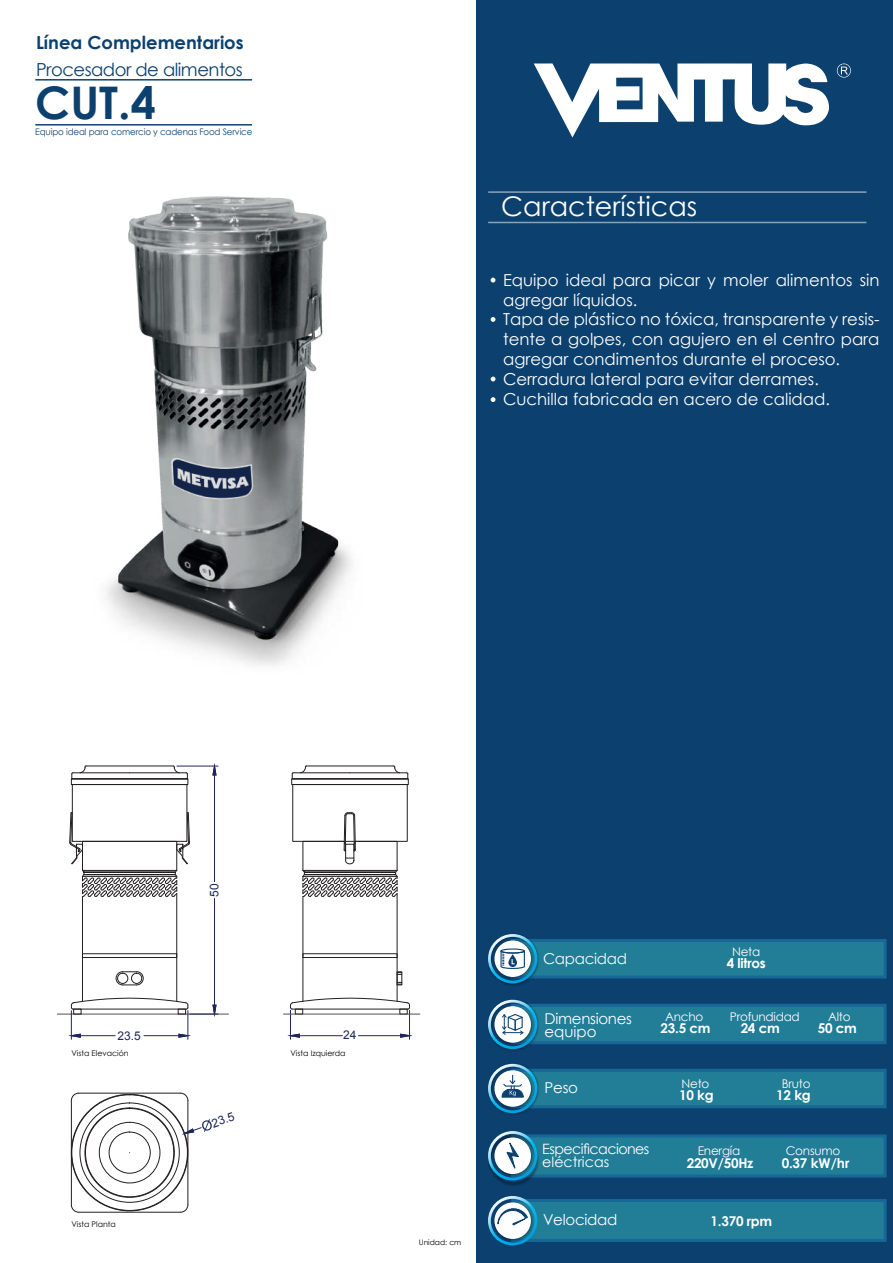
<style>
.page{position:relative;width:893px;height:1263px;background:#fff}
.page>*{position:absolute;margin:0;border:0;box-sizing:border-box;transform-origin:0 0}
.t1{font:700 45px "Century Gothic";color:#0c416f}
.t2{font:27px "Century Gothic";color:#fff}
.t3{font:18px "Century Gothic";letter-spacing:-.03em;color:#0c416f}
.t4{font:700 18px "Century Gothic";color:#0c416f}
.t5{font:16.5px/19.8px "Century Gothic";color:#fff}
.t6{font:15px/13.5px "Century Gothic";letter-spacing:-.02em;color:#fff}
.t7{font:15px "Century Gothic";letter-spacing:-.02em;color:#f9fbfb}
.t8{font:14.25px/12.6px "Century Gothic";letter-spacing:-.04em;color:#fff}
.t9{font:700 13.5px "Century Gothic";letter-spacing:-.02em;color:#fff}
.t10{font:12px "Century Gothic";letter-spacing:-.02em;color:#fff}
.t11{font:12px "Arial";color:#1e275a}
.t12{font:9px "Century Gothic";letter-spacing:-.015em;color:#0c416f}
.t13{font:7.8px "Century Gothic";color:#000001}
.t14{font:7.5px "Century Gothic";color:#000001}
</style>
<div class="page">
<div style="left:477px;top:0;width:416px;height:1263px;background:#0c416f"></div>
<svg style="left:534px;top:63px;width:295px;height:74px"></svg>
<svg style="left:837px;top:64px;width:14px;height:14px"></svg>
<hr style="left:488px;top:191px;width:378px;height:2px;background:#fff">
<hr style="left:488px;top:222px;width:378px;height:1px;background:#fff">
<div style="left:511px;top:1069px;width:376px;height:39px;background:#227e97;border:3px solid #176797"></div>
<div style="left:511px;top:1134px;width:376px;height:43px;background:#227e97;border:3px solid #176797"></div>
<img style="left:505px;top:1063px;width:36px;height:52px">
<svg style="left:488px;top:1064px;width:49px;height:49px"></svg>
<img style="left:498px;top:1134px;width:43px;height:52px">
<svg style="left:488px;top:1131px;width:49px;height:49px"></svg>
<div style="left:511px;top:1199px;width:376px;height:43px;background:#227e97;border:3px solid #176797"></div>
<div style="left:511px;top:1004px;width:376px;height:40px;background:#227e97;border:3px solid #176797"></div>
<img style="left:505px;top:999px;width:36px;height:52px">
<svg style="left:488px;top:1000px;width:49px;height:49px"></svg>
<div style="left:511px;top:939px;width:376px;height:39px;background:#227e97;border:3px solid #176797"></div>
<img style="left:503px;top:939px;width:38px;height:47px">
<svg style="left:488px;top:934px;width:49px;height:49px"></svg>
<hr style="left:35px;top:124px;width:217px;height:2px;background:#0c426f">
<hr style="left:35px;top:79px;width:217px;height:2px;background:#0c426f">
<svg style="left:491px;top:278px;width:4px;height:5px"></svg>
<svg style="left:491px;top:377px;width:4px;height:4px"></svg>
<svg style="left:491px;top:317px;width:4px;height:5px"></svg>
<svg style="left:491px;top:397px;width:4px;height:5px"></svg>
<img style="left:106px;top:196px;width:246px;height:470px">
<div style="left:295px;top:1009px;width:8px;height:5px;border:1px solid #231f20"></div>
<svg style="left:290px;top:997px;width:120px;height:13px"></svg>
<div style="left:399px;top:1009px;width:9px;height:5px;border:1px solid #231f20"></div>
<hr style="left:397px;top:893px;width:1px;height:108px;background:#231f20">
<hr style="left:303px;top:896px;width:1px;height:105px;background:#231f20">
<div style="left:303px;top:953px;width:94px;height:5px;border:1px solid #231f20"></div>
<div style="left:397px;top:971px;width:5px;height:14px;border:1px solid #231f20"></div>
<svg style="left:397px;top:972px;width:5px;height:3px"></svg>
<svg style="left:397px;top:982px;width:5px;height:3px"></svg>
<svg style="left:291px;top:765px;width:118px;height:133px"></svg>
<hr style="left:290px;top:1010px;width:1px;height:30px;background:#1e275a">
<hr style="left:409px;top:1010px;width:1px;height:30px;background:#1e275a">
<hr style="left:299px;top:1035px;width:44px;height:1px;background:#1e275a">
<hr style="left:358px;top:1035px;width:43px;height:1px;background:#1e275a">
<svg style="left:288px;top:1034px;width:12px;height:4px"></svg>
<svg style="left:400px;top:1034px;width:12px;height:4px"></svg>
<hr style="left:283px;top:1014px;width:137px;height:1px;background:#4e5357">
<svg style="left:180px;top:1092px;width:9px;height:9px"></svg>
<hr style="left:188px;top:1100px;width:1px;height:105px;background:#231f20">
<svg style="left:180px;top:1204px;width:9px;height:9px"></svg>
<hr style="left:79px;top:1212px;width:101px;height:1px;background:#231f20">
<svg style="left:71px;top:1205px;width:9px;height:8px"></svg>
<hr style="left:71px;top:1100px;width:1px;height:105px;background:#231f20">
<svg style="left:71px;top:1092px;width:9px;height:9px"></svg>
<hr style="left:79px;top:1093px;width:101px;height:1px;background:#231f20">
<div style="left:99px;top:1122px;width:61px;height:61px;border:1px solid #231f20;border-radius:50%"></div>
<svg style="left:182px;top:1119px;width:30px;height:15px"></svg>
<div style="left:109px;top:1132px;width:41px;height:41px;border:1px solid #231f20;border-radius:50%"></div>
<hr style="left:57px;top:1014px;width:172px;height:1px;background:#4e5357">
<hr style="left:176px;top:893px;width:1px;height:108px;background:#231f20">
<hr style="left:82px;top:896px;width:1px;height:105px;background:#231f20">
<svg style="left:71px;top:765px;width:118px;height:20px"></svg>
<hr style="left:72px;top:778px;width:115px;height:1px;background:#231f20">
<hr style="left:71px;top:779px;width:117px;height:1px;background:#231f20">
<div style="left:82px;top:953px;width:95px;height:5px;border:1px solid #231f20"></div>
<svg style="left:115px;top:971px;width:29px;height:15px"></svg>
<div style="left:117px;top:973px;width:11px;height:10px;border:1px solid #231f20;border-radius:50%"></div>
<div style="left:131px;top:973px;width:11px;height:10px;border:1px solid #231f20;border-radius:50%"></div>
<svg style="left:69px;top:812px;width:121px;height:86px"></svg>
<hr style="left:71px;top:1010px;width:1px;height:30px;background:#1e275a">
<hr style="left:188px;top:1010px;width:1px;height:30px;background:#1e275a">
<hr style="left:80px;top:1035px;width:36px;height:1px;background:#1e275a">
<hr style="left:144px;top:1035px;width:35px;height:1px;background:#1e275a">
<svg style="left:69px;top:1034px;width:12px;height:4px"></svg>
<svg style="left:178px;top:1034px;width:13px;height:4px"></svg>
<hr style="left:177px;top:766px;width:41px;height:1px;background:#1e275a">
<hr style="left:214px;top:898px;width:1px;height:107px;background:#1e275a">
<hr style="left:214px;top:775px;width:1px;height:107px;background:#1e275a">
<svg style="left:71px;top:997px;width:147px;height:20px"></svg>
<svg style="left:212px;top:763px;width:4px;height:12px"></svg>
<svg style="left:488px;top:1196px;width:49px;height:49px"></svg>
<p class="t4" style="left:36px;top:29px;width:209px">Línea Complementarios</p>
<p class="t3" style="left:36px;top:57px;width:208px">Procesador de alimentos</p>
<h1 class="t1" style="left:35px;top:68px;width:122px">CUT.4</h1>
<p class="t12" style="left:35px;top:125px;width:219px">Equipo ideal para comercio y cadenas Food Service</p>
<h2 class="t2" style="left:501px;top:187px;width:198px">Características</h2>
<p class="t5" style="left:503px;top:270px;width:378px">Equipo ideal para picar y moler alimentos sin agregar líquidos.<br>Tapa de plástico no tóxica, transparente y resis&shy;tente a golpes, con agujero en el centro para agregar condimentos durante el proceso.<br>Cerradura lateral para evitar derrames.<br>Cuchilla fabricada en acero de calidad.</p>
<p class="t11" style="left:118px;top:1027px;width:25px">23.5</p>
<p class="t13" style="left:71px;top:1048px;width:59px">Vista Elevación</p>
<p class="t13" style="left:71px;top:1219px;width:46px">Vista Planta</p>
<p class="t11" style="left:207px;top:896px;width:15px;rotate:-90deg">50</p>
<p class="t11" style="left:210px;top:1116px;width:25px;rotate:-19deg">23.5</p>
<p class="t11" style="left:343px;top:1027px;width:15px">24</p>
<p class="t13" style="left:290px;top:1048px;width:57px">Vista Izquierda</p>
<p class="t14" style="left:419px;top:1237px;width:44px">Unidad: cm</p>
<p class="t10" style="left:732px;top:943px;width:30px">Neta</p>
<p class="t7" style="left:543px;top:948px;width:86px">Capacidad</p>
<p class="t9" style="left:727px;top:952px;width:40px">4 litros</p>
<p class="t10" style="left:730px;top:1008px;width:71px">Profundidad</p>
<p class="t9" style="left:741px;top:1017px;width:41px">24 cm</p>
<p class="t6" style="left:544px;top:1011px;width:89px">Dimensiones equipo</p>
<p class="t10" style="left:828px;top:1008px;width:24px">Alto</p>
<p class="t10" style="left:665px;top:1008px;width:40px">Ancho</p>
<p class="t9" style="left:661px;top:1017px;width:51px">23.5 cm</p>
<p class="t9" style="left:818px;top:1017px;width:41px">50 cm</p>
<p class="t6" style="left:545px;top:1081px;width:35px">Peso</p>
<p class="t10" style="left:782px;top:1075px;width:30px">Bruto</p>
<p class="t9" style="left:776px;top:1084px;width:36px">12 kg</p>
<p class="t10" style="left:681px;top:1075px;width:29px">Neto</p>
<p class="t9" style="left:679px;top:1084px;width:36px">10 kg</p>
<p class="t8" style="left:542px;top:1142px;width:109px">Especificaciones eléctricas</p>
<p class="t10" style="left:698px;top:1142px;width:44px">Energía</p>
<p class="t10" style="left:786px;top:1142px;width:56px">Consumo</p>
<p class="t9" style="left:687px;top:1152px;width:68px">220V/50Hz</p>
<p class="t9" style="left:782px;top:1152px;width:69px">0.37 kW/hr</p>
<p class="t6" style="left:543px;top:1212px;width:76px">Velocidad</p>
<p class="t9" style="left:711px;top:1211px;width:63px">1.370 rpm</p>
</div>
